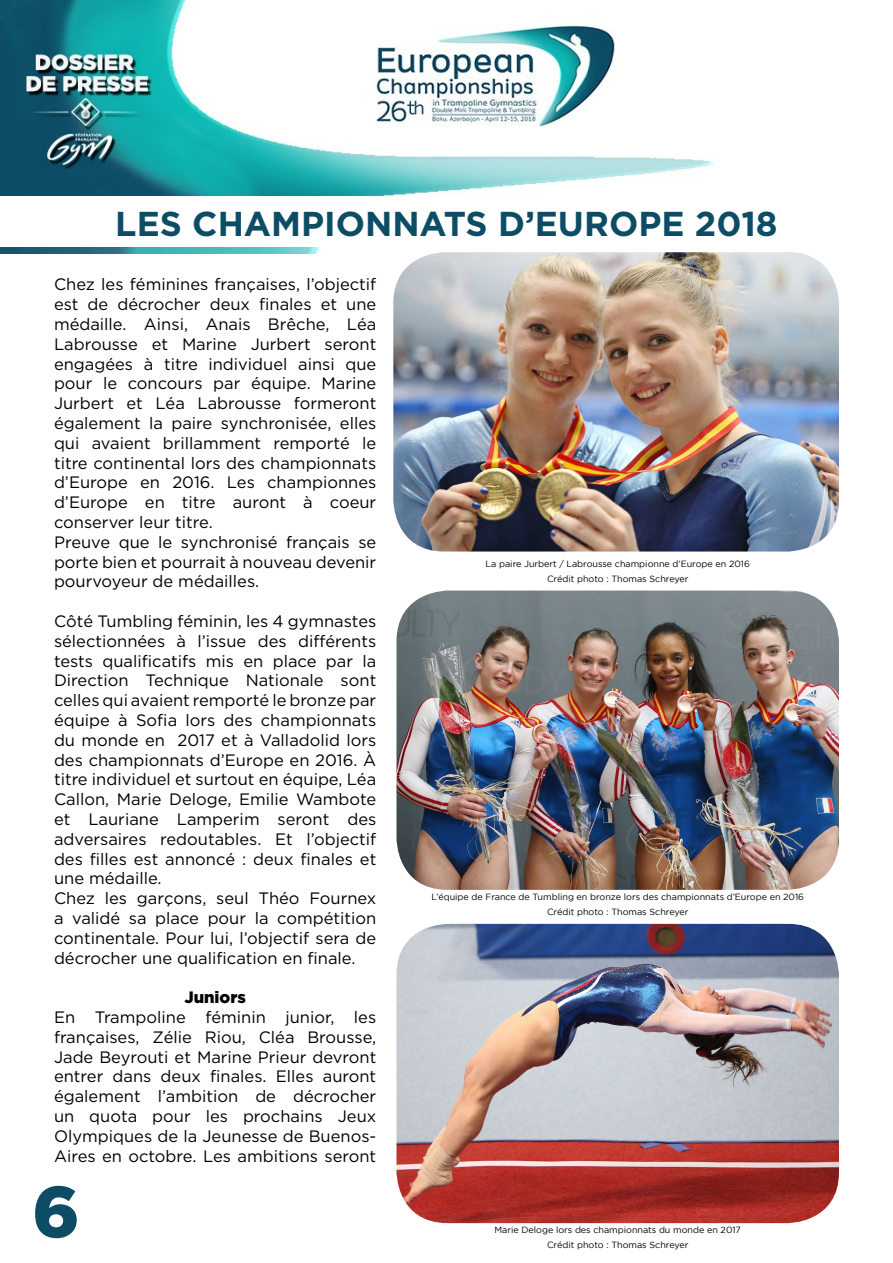
<style>
.page{position:relative;width:893px;height:1263px;background:#fff}
.page>*{position:absolute;margin:0;border:0;box-sizing:border-box;transform-origin:0 0}
.t1{font:900 72px "Gotham HTF";color:#0c4c65}
.t2{font:700 34.5px "Gotham HTF";color:#0c4c65}
.t3{font:16.5px/19.8px "Gotham HTF";color:#000}
.t4{font:900 16.5px "Gotham HTF";color:#000}
.t5{font:9px/14.4px "Gotham";color:#000;text-align:center}
</style>
<div class="page">
<img style="left:0;top:248px;width:319px;height:5px">
<img style="left:0;top:0;width:715px;height:195px">
<img style="left:396px;top:590px;width:443px;height:300px">
<img style="left:393px;top:252px;width:446px;height:299px">
<img style="left:396px;top:924px;width:443px;height:299px">
<h2 class="t2" style="left:115px;top:204px;width:277px">LES CHAM PIONNA</h2>
<h2 class="t2" style="left:444px;top:204px;width:335px">TS D’EUROPE 2018</h2>
<p class="t3" style="left:54px;top:274px;width:324px">Chez les féminines françaises, l’objectif est de décrocher deux finales et une médaille. Ainsi, Anais Brêche, Léa Labrousse et Marine Jurbert seront engagées à titre individuel ainsi que pour le concours par équipe. Marine Jurbert et Léa Labrousse formeront également la paire synchronisée, elles qui avaient brillamment remporté le titre continental lors des championnats d’Europe en 2016. Les championnes d’Europe en titre auront à coeur conserver leur titre.<br>Preuve que le synchronisé français se porte bien et pourrait à nouveau devenir pourvoyeur de médailles.</p>
<p class="t3" style="left:54px;top:611px;width:324px">Côté Tumbling féminin, les 4 gymnastes sélectionnées à l’issue des différents tests qualificatifs mis en place par la Direction Technique Nationale sont celles qui avaient remporté le bronze par équipe à Sofia lors des championnats du monde en 2017 et à Valladolid lors des championnats d’Europe en 2016. à titre individuel et surtout en équipe, Léa Callon, Marie Deloge, Emilie Wambote et Lauriane Lamperim seront des adversaires redoutables. Et l’objectif des filles est annoncé : deux finales et une médaille.<br>Chez les garçons, seul Théo Fournex a validé sa place pour la compétition continentale. Pour lui, l’objectif sera de décrocher une qualification en finale.</p>
<p class="t4" style="left:184px;top:988px;width:63px">Juniors</p>
<p class="t3" style="left:54px;top:1007px;width:324px;text-align:justify">En Trampoline féminin junior, les françaises, Zélie Riou, Cléa Brousse, Jade Beyrouti et Marine Prieur devront entrer dans deux finales. Elles auront également l’ambition de décrocher un quota pour les prochains Jeux Olympiques de la Jeunesse de Buenos-Aires en octobre. Les ambitions seront</p>
<h1 class="t1" style="left:32px;top:1170px;width:49px">6</h1>
<p class="t5" style="left:486px;top:557px;width:266px">La paire Jurbert / Labrousse championne d’Europe en 2016<br>Crédit photo : Thomas Schreyer</p>
<p class="t5" style="left:431px;top:890px;width:374px">L’équipe de France de Tumbling en bronze lors des championnats d’Europe en 2016<br>Crédit photo : Thomas Schreyer</p>
<p class="t5" style="left:494px;top:1223px;width:248px">Marie Deloge lors des championnats du monde en 2017<br>Crédit photo : Thomas Schreyer</p>
</div>
